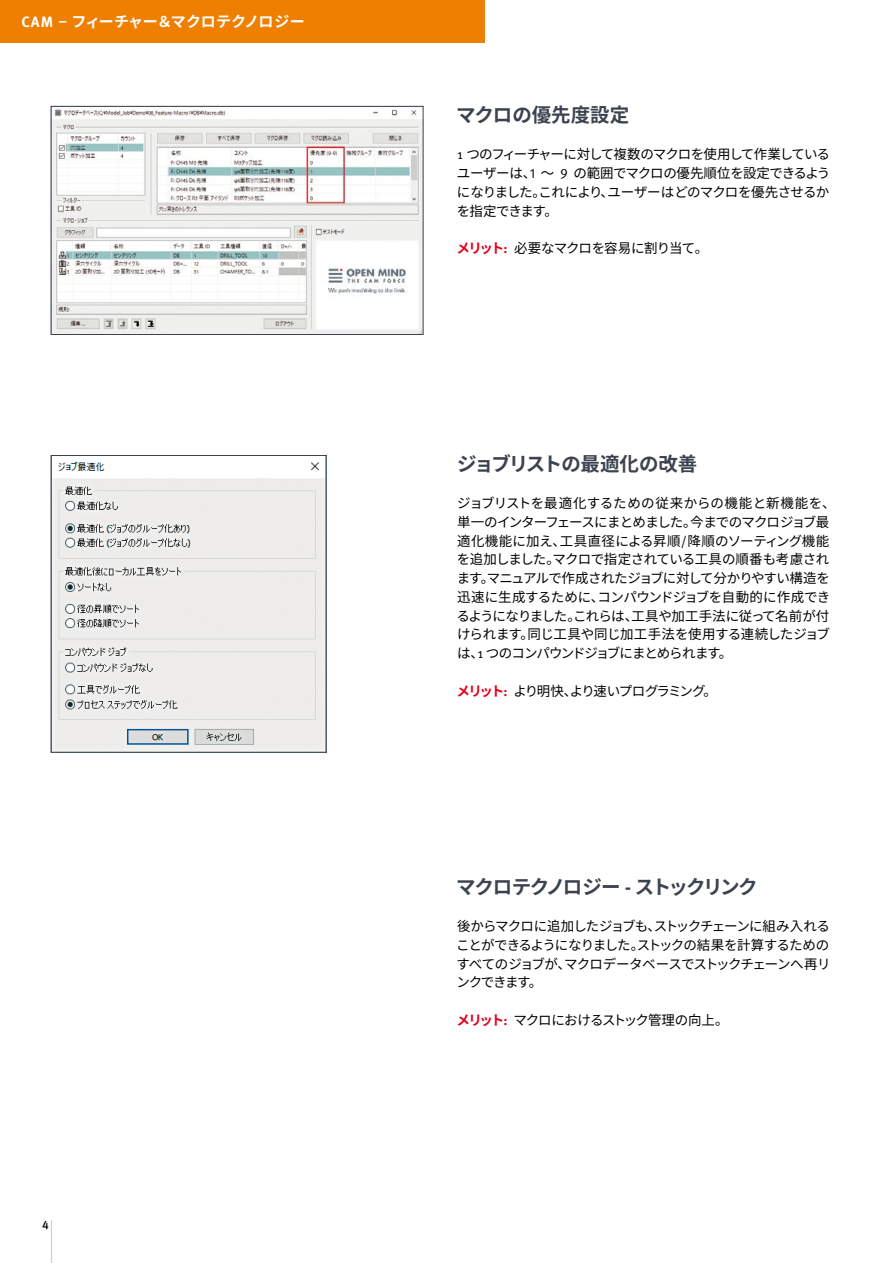
<style>
.page{position:relative;width:893px;height:1263px;background:#fff}
.page>*{position:absolute;margin:0;border:0;box-sizing:border-box;transform-origin:0 0}
.t1{font:700 19.5px "Noto Sans CJ Kjp";letter-spacing:-.085em;color:#3b434f}
.t2{font:700 19.5px "Noto Sans CJ Kjp";letter-spacing:-.035em;color:#3b434f}
.t3{font:700 19.5px "Noto Sans CJ Kjp";color:#3b434f}
.t4{font:700 15px "Noto Sans CJ Kjp";letter-spacing:-.01em;color:#fff}
.t5{font:13.5px/18.8px "Noto Sans CJ Kjp";letter-spacing:-.045em;color:#000;text-align:justify}
.t6{font:13.5px "Noto Sans CJ Kjp";letter-spacing:-.105em;color:#000}
.t7{font:13.5px "Noto Sans CJ Kjp";letter-spacing:-.065em;color:#000}
.t8{font:500 12px "Meta Pro";color:#000}
.s1{font-family:"Meta Pro"}
.s2{font-weight:700;color:#e2001a}
.s3{font-family:"Meta Pro";font-weight:700;color:#e2001a}
</style>
<div class="page">
<hr style="left:51px;top:1220px;width:1px;height:43px;background:#c5c9d0">
<div style="left:0;top:0;width:485px;height:43px;background:#ee7f00"></div>
<img style="left:53px;top:108px;width:368px;height:225px">
<div style="left:51px;top:106px;width:372px;height:229px;border:1px solid #3b434f"></div>
<img style="left:53px;top:461px;width:271px;height:290px">
<div style="left:51px;top:455px;width:275px;height:298px;border:1px solid #3b434f"></div>
<p class="t4" style="left:21px;top:13px;width:285px"><span class="s1">CAM –</span> フィーチャー＆マクロテクノロジー</p>
<p class="t8" style="left:42px;top:1217px;width:8px">4</p>
<h1 class="t3" style="left:456px;top:104px;width:175px">マクロの優先度設定</h1>
<p class="t5" style="left:457px;top:145px;width:375px"><span class="s1">1</span> つのフィーチャーに対して複数のマクロを使用して作業しているユーザーは、<span class="s1">1</span> ～ <span class="s1">9</span> の範囲でマクロの優先順位を設定できるようになりました。これにより、ユーザーはどのマクロを優先させるかを指定できます。</p>
<p class="t5" style="left:456px;top:239px;width:253px"><span class="s2">メリット</span><span class="s3">:</span> 必要なマクロを容易に割り当て。</p>
<h1 class="t2" style="left:457px;top:452px;width:242px">ジョブリストの最適化の改善</h1>
<p class="t5" style="left:456px;top:494px;width:381px;text-align:left">ジョブリストを最適化するための従来からの機能と新機能を、単一のインターフェースにまとめました。今までのマクロジョブ最適化機能に加え、工具直径による昇順<span class="s1">/</span>降順のソーティング機能を追加しました。マクロで指定されている工具の順番も考慮されます。マニュアルで作成されたジョブに対して分かりやすい構造を迅速に生成するために、コンパウンドジョブを自動的に作成できるようになりました。これらは、工具や加工手法に従って名前が付けられます。同じ工具や同じ加工手法を使用する連続したジョブは、<span class="s1">1</span> つのコンパウンドジョブにまとめられます。</p>
<p class="t6" style="left:456px;top:683px;width:262px"><span class="s2">メリット</span><span class="s3">:</span> より明快、より速いプログラミング。</p>
<h1 class="t1" style="left:456px;top:875px;width:303px">マクロテクノロジー <span class="s1">-</span> ストックリンク</h1>
<p class="t5" style="left:456px;top:917px;width:376px">後からマクロに追加したジョブも、ストックチェーンに組み入れることができるようになりました。ストックの結果を計算するためのすべてのジョブが、マクロデータベースでストックチェーンへ再リンクできます。</p>
<p class="t7" style="left:456px;top:1012px;width:274px"><span class="s2">メリット</span><span class="s3">:</span> マクロにおけるストック管理の向上。</p>
</div>
